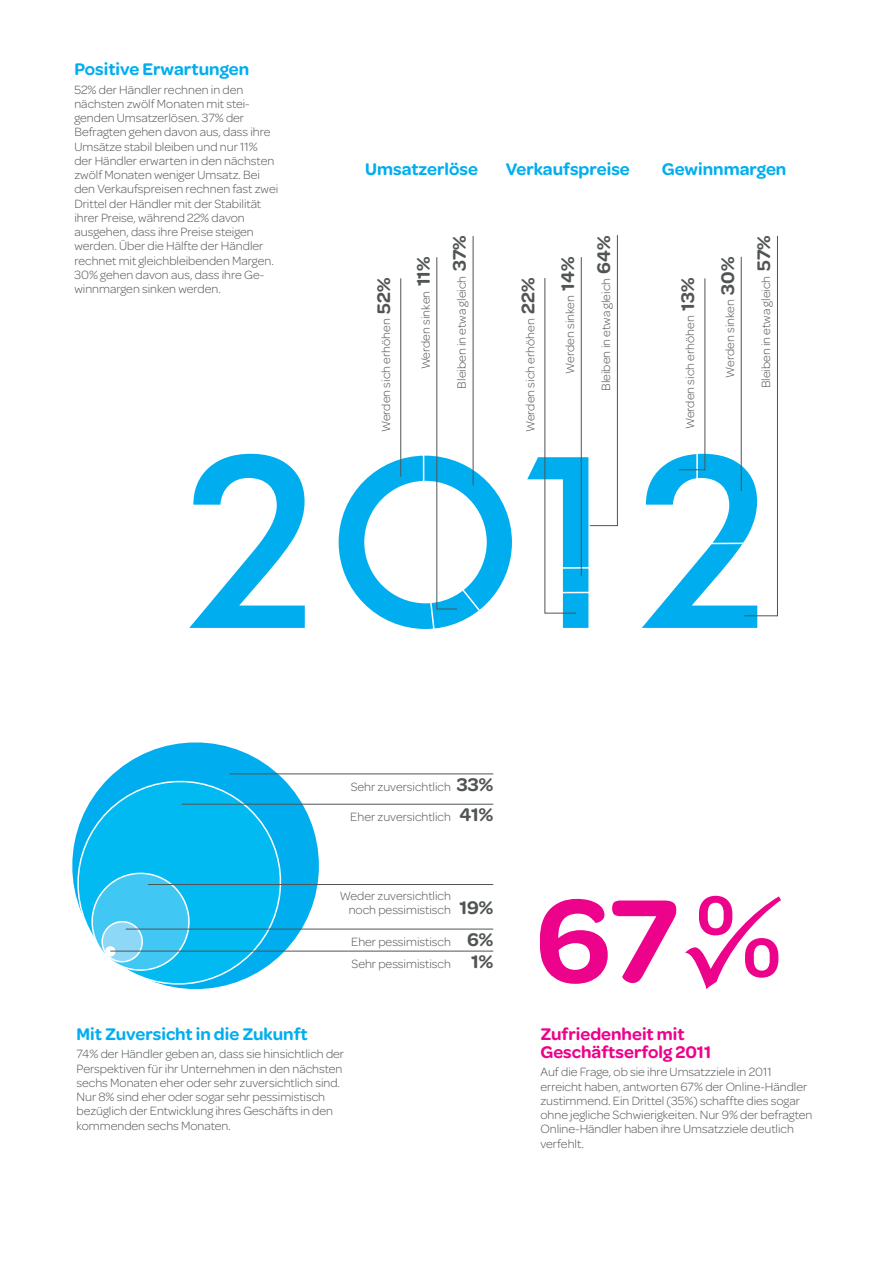
<style>
.page{position:relative;width:893px;height:1263px;background:#fff}
.page>*{position:absolute;margin:0;border:0;box-sizing:border-box;transform-origin:0 0}
.t1{font:600 126.15px "Omnes";color:#ed028c}
.t2{font:600 19.5px "Omnes";color:#515455}
.t3{font:600 18px "Omnes";color:#00aeef}
.t4{font:600 18px/18px "Omnes";color:#ed028c}
.t5{font:300 12.75px/14.2px "Omnes";color:#515455}
.s1{font-weight:600;font-size:19.5px}
</style>
<div class="page">
<svg style="left:119px;top:742px;width:212px;height:209px"></svg>
<svg style="left:72px;top:769px;width:220px;height:220px;background:#2ac1f2"></svg>
<svg style="left:85px;top:866px;width:111px;height:109px;background:#4fcbf4"></svg>
<hr style="left:230px;top:774px;width:263px;height:1px;background:#515455">
<hr style="left:182px;top:804px;width:311px;height:1px;background:#515455">
<hr style="left:148px;top:884px;width:345px;height:1px;background:#515455">
<hr style="left:126px;top:929px;width:367px;height:1px;background:#515455">
<hr style="left:110px;top:951px;width:383px;height:1px;background:#515455">
<svg style="left:685px;top:896px;width:96px;height:93px"></svg>
<svg style="left:562px;top:616px;width:26px;height:12px"></svg>
<div style="left:339px;top:456px;width:173px;height:173px;background:#00aeef;border-radius:50%"></div>
<div style="left:364px;top:481px;width:123px;height:122px;background:#fff;border-radius:50%"></div>
<svg style="left:189px;top:454px;width:116px;height:174px"></svg>
<svg style="left:642px;top:616px;width:115px;height:12px"></svg>
<svg style="left:422px;top:616px;width:49px;height:13px"></svg>
<svg style="left:400px;top:235px;width:378px;height:381px"></svg>
<p class="t3" style="left:74px;top:59px;width:176px">Positive Erwartungen</p>
<p class="t5" style="left:74px;top:82px;width:205px">52% der Händler rechnen in den nächsten zwölf Monaten mit stei&shy;genden Umsatzerlösen. 37% der Befragten gehen davon aus, dass ihre Umsätze stabil bleiben und nur 11% der Händler erwarten in den nächsten zwölf Monaten weniger Umsatz. Bei den Verkaufspreisen rechnen fast zwei Drittel der Händler mit der Stabilität ihrer Preise, während 22% davon ausgehen, dass ihre Preise steigen werden. Über die Hälfte der Händler rechnet mit gleichbleibenden Margen.<br>30% gehen davon aus, dass ihre Ge&shy;winnmargen sinken werden.</p>
<p class="t3" style="left:365px;top:159px;width:114px">Umsatzerlöse</p>
<p class="t3" style="left:506px;top:159px;width:126px">Verkaufspreise</p>
<p class="t3" style="left:662px;top:159px;width:126px">Gewinnmargen</p>
<p class="t5" style="left:455px;top:389px;width:155px;rotate:-90deg">Bleiben in etwa gleich <span class="s1">37%</span></p>
<p class="t5" style="left:599px;top:391px;width:157px;rotate:-90deg">Bleiben in etwa gleich <span class="s1">64%</span></p>
<p class="t5" style="left:759px;top:388px;width:154px;rotate:-90deg">Bleiben in etwa gleich <span class="s1">57%</span></p>
<p class="t5" style="left:418px;top:369px;width:114px;rotate:-90deg">Werden sinken <span class="s1">11%</span></p>
<p class="t5" style="left:563px;top:373px;width:118px;rotate:-90deg">Werden sinken <span class="s1">14%</span></p>
<p class="t5" style="left:723px;top:377px;width:122px;rotate:-90deg">Werden sinken <span class="s1">30%</span></p>
<p class="t5" style="left:379px;top:432px;width:156px;rotate:-90deg">Werden sich erhöhen <span class="s1">52%</span></p>
<p class="t5" style="left:523px;top:432px;width:156px;rotate:-90deg">Werden sich erhöhen <span class="s1">22%</span></p>
<p class="t5" style="left:683px;top:429px;width:153px;rotate:-90deg">Werden sich erhöhen <span class="s1">13%</span></p>
<p class="t2" style="left:457px;top:773px;width:38px">33%</p>
<p class="t2" style="left:460px;top:803px;width:35px">41%</p>
<p class="t5" style="left:351px;top:780px;width:102px">Sehr zuversichtlich</p>
<p class="t5" style="left:350px;top:810px;width:102px">Eher zuversichtlich</p>
<p class="t5" style="left:340px;top:889px;width:113px">Weder zuversichtlich</p>
<p class="t5" style="left:349px;top:903px;width:104px">noch pessimistisch</p>
<p class="t5" style="left:351px;top:935px;width:101px">Eher pessimistisch</p>
<p class="t5" style="left:352px;top:956px;width:101px">Sehr pessimistisch</p>
<p class="t2" style="left:459px;top:896px;width:35px">19%</p>
<p class="t2" style="left:467px;top:928px;width:28px">6%</p>
<p class="t2" style="left:471px;top:950px;width:24px">1%</p>
<p class="t1" style="left:535px;top:868px;width:145px">67</p>
<p class="t3" style="left:77px;top:1024px;width:233px">Mit Zuversicht in die Zukunft</p>
<p class="t5" style="left:77px;top:1047px;width:269px">74% der Händler geben an, dass sie hinsichtlich der Perspektiven für ihr Unternehmen in den nächsten sechs Monaten eher oder sehr zuversichtlich sind.<br>Nur 8% sind eher oder sogar sehr pessimistisch bezüglich der Entwicklung ihres Geschäfts in den kommenden sechs Monaten.</p>
<p class="t4" style="left:540px;top:1025px;width:172px">Zufriedenheit mit<br>Geschäftserfolg 2011</p>
<p class="t5" style="left:540px;top:1065px;width:274px">Auf die Frage, ob sie ihre Umsatzziele in 2011 erreicht haben, antworten 67% der Online-Händler zustimmend. Ein Drittel (35%) schaffte dies sogar ohne jegliche Schwierigkeiten. Nur 9% der befragten Online-Händler haben ihre Umsatzziele deutlich verfehlt.</p>
</div>
